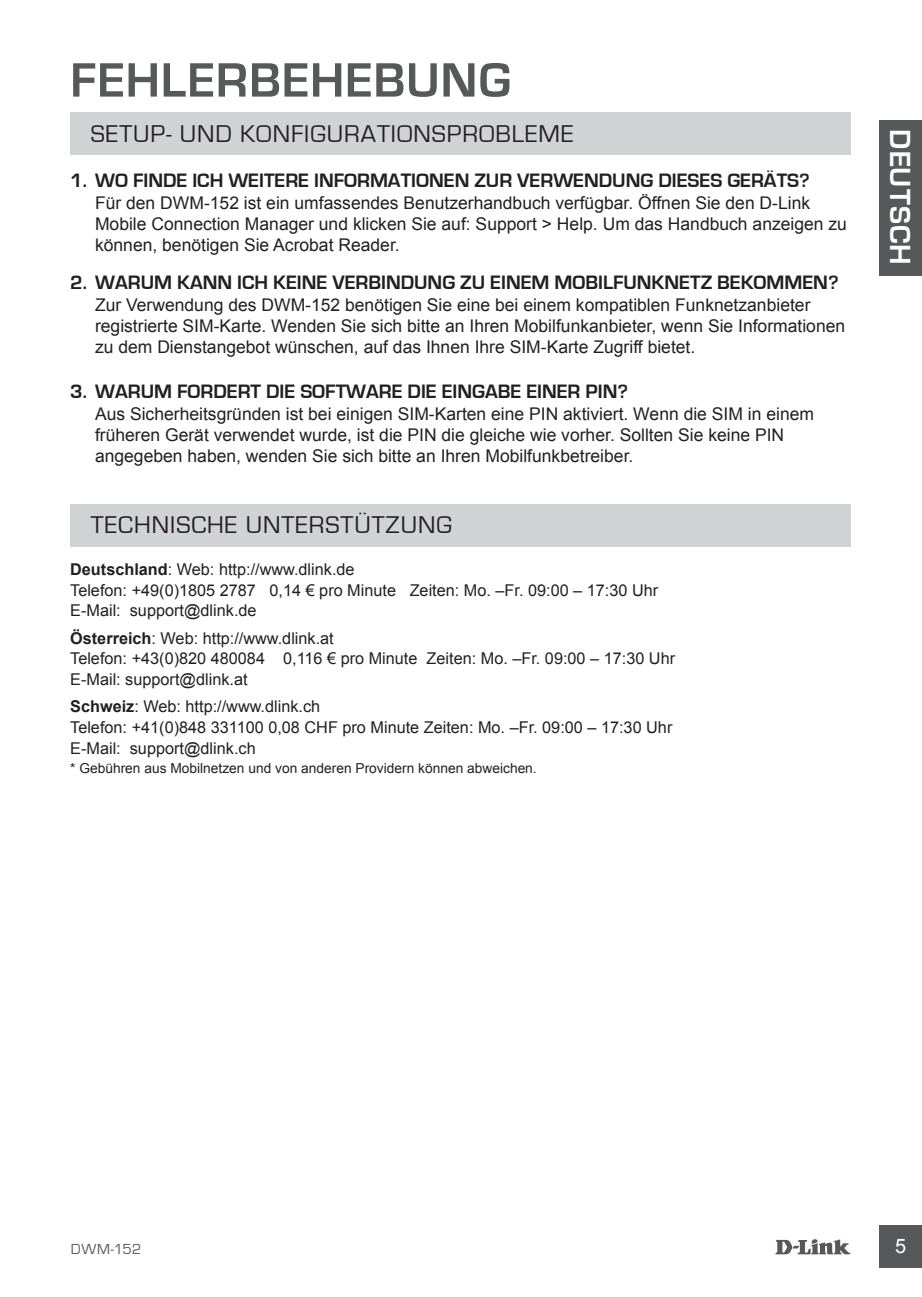
<style>
.page{position:relative;width:922px;height:1297px;background:#fff}
.page>*{position:absolute;margin:0;border:0;box-sizing:border-box;transform-origin:0 0}
.t1{font:700 50px "Eurostile";letter-spacing:.02em;color:#57585a}
.t2{font:700 30px "Eurostile";letter-spacing:.03em;color:#fff}
.t3{font:25px "Eurostile";letter-spacing:.04em;color:#231f20}
.t4{font:700 20px "Eurostile";color:#231f20}
.t5{font:20px "Arial";color:#fff}
.t6{font:17.5px/21px "Arial";color:#231f20}
.t7{font:16.25px/20.5px "Arial";color:#231f20}
.t8{font:15px "Eurostile";letter-spacing:.035em;color:#57585a}
.t9{font:13.75px "Arial";color:#231f20}
.s1{font-weight:700}
</style>
<div class="page">
<svg style="left:775px;top:1239px;width:75px;height:15px"></svg>
<div style="left:879px;top:1226px;width:42px;height:42px;background:#57585a"></div>
<div style="left:879px;top:120px;width:42px;height:156px;background:#57585a"></div>
<div style="left:70px;top:112px;width:780px;height:42px;background:#d1d2d4"></div>
<div style="left:70px;top:504px;width:780px;height:43px;background:#d1d2d4"></div>
<h1 class="t1" style="left:70px;top:53px;width:442px">FEHLERBEHEBUNG</h1>
<h3 class="t3" style="left:91px;top:120px;width:484px">SETUP- UND KONFIGURATIONSPROBLEME</h3>
<p class="t4" style="left:70px;top:169px;width:741px">1. WO FINDE ICH WEITERE INFORMATIONEN ZUR VERWENDUNG DIESES GERÄTS?</p>
<p class="t6" style="left:95px;top:193px;width:753px">Für den DWM-152 ist ein umfassendes Benutzerhandbuch verfügbar. Öffnen Sie den D-Link<br>Mobile Connection Manager und klicken Sie auf: Support &gt; Help. Um das Handbuch anzeigen zu können, benötigen Sie Acrobat Reader.</p>
<p class="t4" style="left:70px;top:271px;width:769px">2. WARUM KANN ICH KEINE VERBINDUNG ZU EINEM MOBILFUNKNETZ BEKOMMEN?</p>
<p class="t6" style="left:95px;top:295px;width:751px">Zur Verwendung des DWM-152 benötigen Sie eine bei einem kompatiblen Funknetzanbieter registrierte SIM-Karte. Wenden Sie sich bitte an Ihren Mobilfunkanbieter, wenn Sie Informationen zu dem Dienstangebot wünschen, auf das Ihnen Ihre SIM-Karte Zugriff bietet.</p>
<p class="t4" style="left:70px;top:380px;width:559px">3. WARUM FORDERT DIE SOFTWARE DIE EINGABE EINER PIN?</p>
<p class="t6" style="left:95px;top:404px;width:720px">Aus Sicherheitsgründen ist bei einigen SIM-Karten eine PIN aktiviert. Wenn die SIM in einem früheren Gerät verwendet wurde, ist die PIN die gleiche wie vorher. Sollten Sie keine PIN angegeben haben, wenden Sie sich bitte an Ihren Mobilfunkbetreiber.</p>
<h3 class="t3" style="left:91px;top:511px;width:362px">TECHNISCHE UNTERSTÜTZUNG</h3>
<p class="t7" style="left:70px;top:559px;width:589px"><span class="s1">Deutschland</span>: Web: http://www.dlink.de<br>Telefon: +49(0)1805 2787 0,14 € pro Minute Zeiten: Mo. –Fr. 09:00 – 17:30 Uhr<br>E-Mail: support@dlink.de</p>
<p class="t7" style="left:70px;top:628px;width:606px"><span class="s1">Österreich</span>: Web: http://www.dlink.at<br>Telefon: +43(0)820 480084 0,116 € pro Minute Zeiten: Mo. –Fr. 09:00 – 17:30 Uhr<br>E-Mail: support@dlink.at</p>
<p class="t7" style="left:70px;top:696px;width:603px"><span class="s1">Schweiz</span>: Web: http://www.dlink.ch<br>Telefon: +41(0)848 331100 0,08 CHF pro Minute Zeiten: Mo. –Fr. 09:00 – 17:30 Uhr<br>E-Mail: support@dlink.ch</p>
<p class="t9" style="left:70px;top:759px;width:468px">* Gebühren aus Mobilnetzen und von anderen Providern können abweichen.</p>
<h2 class="t2" style="left:916px;top:129px;width:137px;rotate:90deg">DEUTSCH</h2>
<p class="t8" style="left:71px;top:1241px;width:72px">DWM-152</p>
<p class="t5" style="left:895px;top:1233px;width:13px">5</p>
</div>
